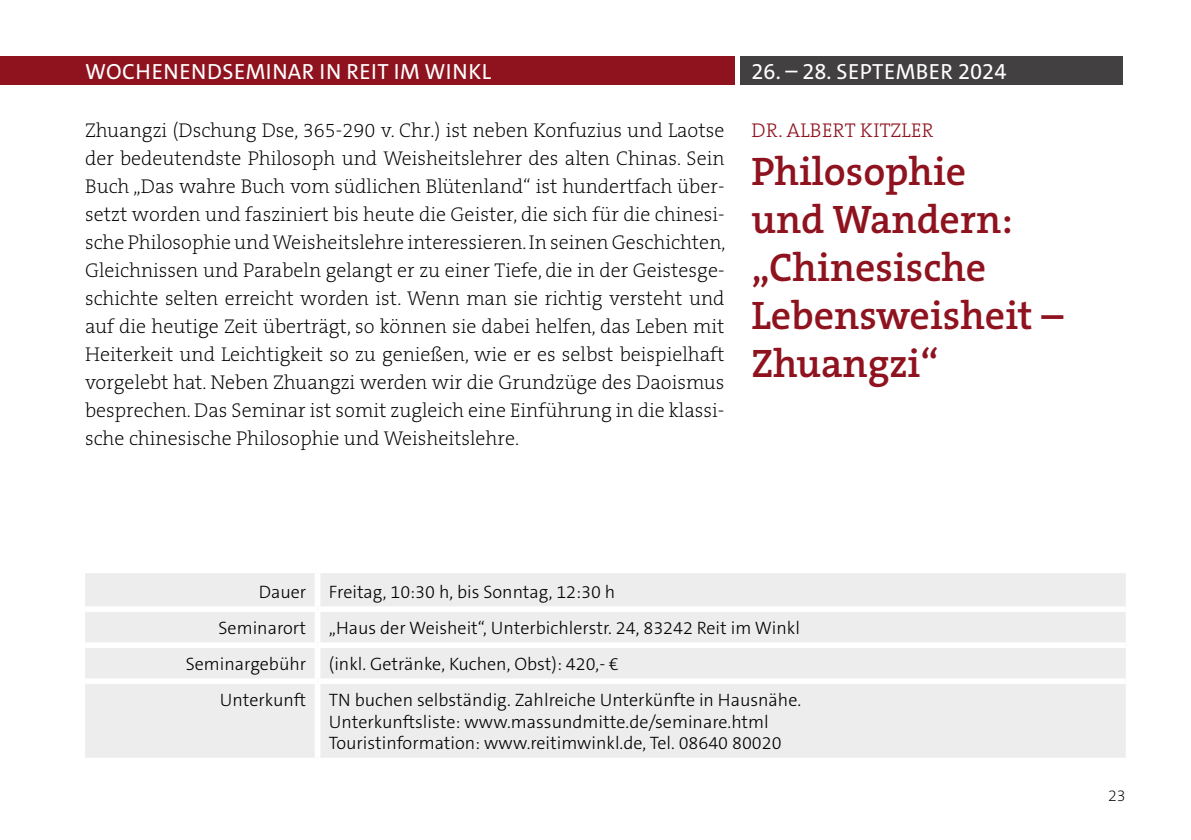
<style>
.page{position:relative;width:1191px;height:840px;background:#fff}
.page>*{position:absolute;margin:0;border:0;box-sizing:border-box;transform-origin:0 0}
.t1{font:600 40px/48px "The Serif B W6";color:#8f131e}
.t2{font:22px "The Sans C5";letter-spacing:.02em;color:#fff}
.t3{font:200 20px/28px "The Serif B W2";color:#000;text-align:justify}
.t4{font:300 20px "The Serif B W3";letter-spacing:.015em;color:#8f131e}
.t5{font:300 18px/21.6px "The Sans C5";color:#000}
.t6{font:200 16px "The Sans C5";color:#000}
</style>
<div class="page">
<div style="left:740px;top:57px;width:383px;height:28px;background:#424041"></div>
<div style="left:0;top:57px;width:734px;height:28px;background:#8f131e"></div>
<div style="left:85px;top:573px;width:1040px;height:184px;background:#ededed"></div>
<div style="left:315px;top:572px;width:5px;height:34px;background:#fff"></div>
<div style="left:85px;top:606px;width:232px;height:5px;background:#fff"></div>
<div style="left:317px;top:606px;width:808px;height:5px;background:#fff"></div>
<div style="left:315px;top:611px;width:5px;height:31px;background:#fff"></div>
<div style="left:85px;top:642px;width:232px;height:5px;background:#fff"></div>
<div style="left:317px;top:642px;width:808px;height:5px;background:#fff"></div>
<div style="left:315px;top:647px;width:5px;height:31px;background:#fff"></div>
<div style="left:85px;top:678px;width:232px;height:5px;background:#fff"></div>
<div style="left:317px;top:678px;width:808px;height:5px;background:#fff"></div>
<div style="left:315px;top:683px;width:5px;height:74px;background:#fff"></div>
<p class="t2" style="left:85px;top:57px;width:407px">WOCHENENDSEMINAR IN REIT IM WINKL</p>
<p class="t2" style="left:751px;top:57px;width:256px">26. – 28. SEPTEMBER 2024</p>
<p class="t3" style="left:85px;top:116px;width:642px">Zhuangzi (Dschung Dse, 365-290 v. Chr.) ist neben Konfuzius und Laotse der bedeutendste Philosoph und Weisheitslehrer des alten Chinas. Sein Buch „Das wahre Buch vom südlichen Blütenland“ ist hundertfach über&shy;setzt worden und fasziniert bis heute die Geister, die sich für die chinesi&shy;sche Philosophie und Weisheitslehre interessieren. In seinen Geschichten, Gleichnissen und Parabeln gelangt er zu einer Tiefe, die in der Geistesge&shy;schichte selten erreicht worden ist. Wenn man sie richtig versteht und auf die heutige Zeit überträgt, so können sie dabei helfen, das Leben mit Heiterkeit und Leichtigkeit so zu genießen, wie er es selbst beispielhaft vorgelebt hat. Neben Zhuangzi werden wir die Grundzüge des Daoismus besprechen. Das Seminar ist somit zugleich eine Einführung in die klassi&shy;sche chinesische Philosophie und Weisheitslehre.</p>
<p class="t4" style="left:751px;top:117px;width:183px">DR. ALBERT KITZLER</p>
<h1 class="t1" style="left:751px;top:147px;width:313px">Philosophie<br>und Wandern: „Chinesische<br>Lebensweisheit –<br>Zhuangzi“</h1>
<p class="t5" style="left:259px;top:580px;width:49px">Dauer</p>
<p class="t5" style="left:329px;top:580px;width:288px">Freitag, 10:30 h, bis Sonntag, 12:30 h</p>
<p class="t5" style="left:218px;top:616px;width:89px">Seminarort</p>
<p class="t5" style="left:329px;top:616px;width:472px">„Haus der Weisheit“, Unterbichlerstr. 24, 83242 Reit im Winkl</p>
<p class="t5" style="left:186px;top:652px;width:122px">Seminargebühr</p>
<p class="t5" style="left:329px;top:652px;width:292px">(inkl. Getränke, Kuchen, Obst): 420,- €</p>
<p class="t5" style="left:220px;top:688px;width:88px">Unterkunft</p>
<p class="t5" style="left:329px;top:688px;width:474px">TN buchen selbständig. Zahlreiche Unterkünfte in Hausnähe.<br>Unterkunftsliste: www.massundmitte.de/seminare.html<br>Touristinformation: www.reitimwinkl.de, Tel. 08640 80020</p>
<p class="t6" style="left:1108px;top:784px;width:19px">23</p>
</div>
